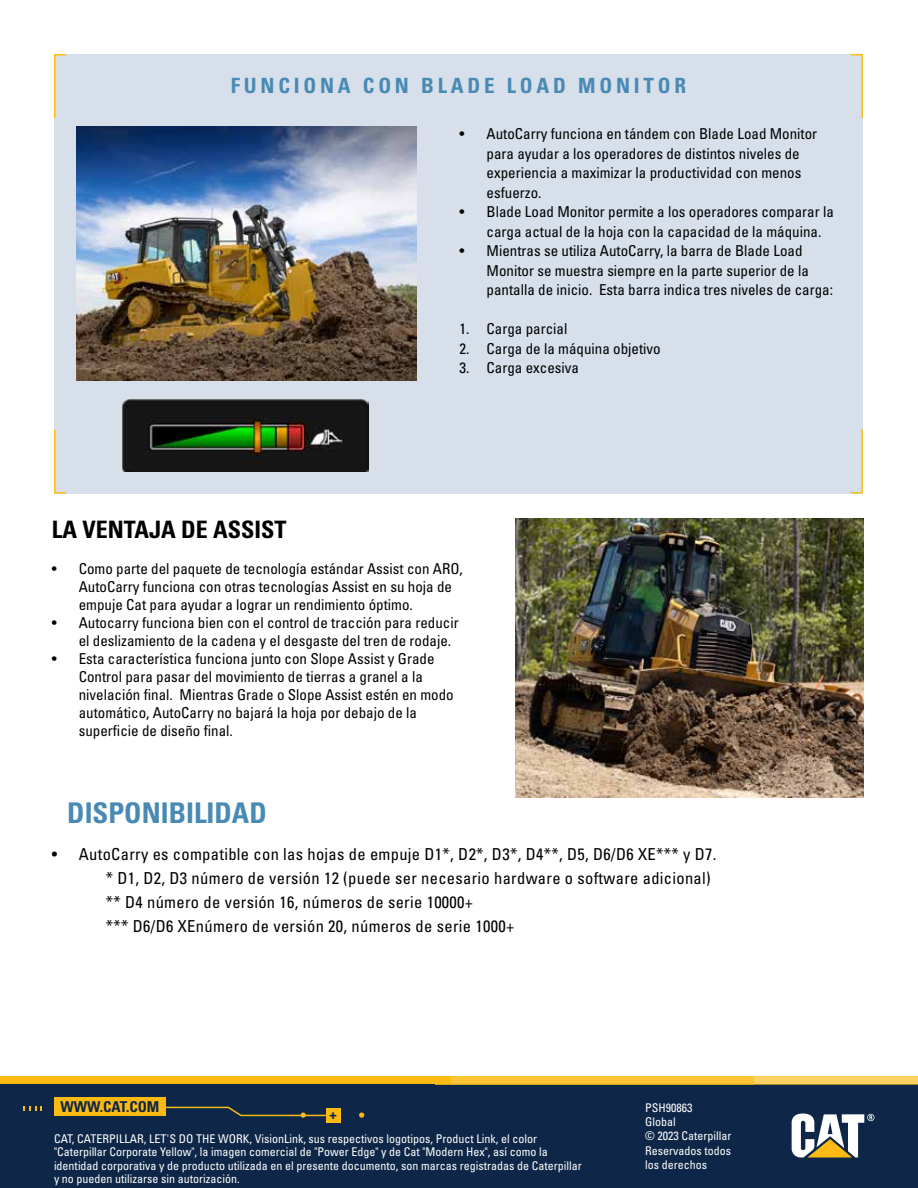
<style>
.page{position:relative;width:918px;height:1188px;background:#fff}
.page>*{position:absolute;margin:0;border:0;box-sizing:border-box;transform-origin:0 0}
.t1{font:700 condensed 28.5px "Univers LT Std";color:#498ab5}
.t2{font:700 condensed 24px "Univers LT Std";color:#000}
.t3{font:700 condensed 21px "Univers LT Std";letter-spacing:.18em;color:#498ab5}
.t4{font:condensed 16.5px "Univers LT Std";letter-spacing:.02em;color:#000}
.t5{font:condensed 15px/18px "Univers LT Std";color:#000}
.t6{font:700 condensed 15px "Univers LT Std";color:#0e2647}
.t7{font:700 12.6px "Univers LT Std";color:#0e2647}
.t8{font:condensed 12px/13.5px "Univers LT Std";color:#fff}
</style>
<div class="page">
<div style="left:0;top:1084px;width:918px;height:104px;background:#0e2647"></div>
<div style="left:326px;top:1108px;width:14px;height:14px;background:#fdba12"></div>
<svg style="left:359px;top:1113px;width:5px;height:5px"></svg>
<div style="left:54px;top:1098px;width:112px;height:18px;background:#fdba12"></div>
<svg style="left:24px;top:1106px;width:18px;height:4px"></svg>
<svg style="left:166px;top:1106px;width:160px;height:12px"></svg>
<div style="left:0;top:1076px;width:450px;height:8px;background:#fdba12"></div>
<div style="left:436px;top:1076px;width:318px;height:8px;background:#fdc436"></div>
<div style="left:754px;top:1076px;width:164px;height:8px;background:#fdd265"></div>
<svg style="left:792px;top:1114px;width:82px;height:43px"></svg>
<img style="left:515px;top:519px;width:349px;height:279px">
<div style="left:54px;top:54px;width:809px;height:440px;background:#d6dfea"></div>
<svg style="left:850px;top:54px;width:13px;height:65px"></svg>
<svg style="left:850px;top:429px;width:13px;height:65px"></svg>
<svg style="left:54px;top:429px;width:12px;height:65px"></svg>
<svg style="left:54px;top:54px;width:12px;height:65px"></svg>
<img style="left:123px;top:399px;width:245px;height:73px">
<img style="left:77px;top:126px;width:340px;height:254px">
<p class="t3" style="left:231px;top:72px;width:457px">FUNCIONA CON BLADE LOAD MONITOR</p>
<p class="t5" style="left:487px;top:124px;width:332px;line-height:19.5px;text-indent:-27px">• AutoCarry funciona en tándem con Blade Load Monitor para ayudar a los operadores de distintos niveles de experiencia a maximizar la productividad con menos esfuerzo.</p>
<p class="t5" style="left:487px;top:202px;width:349px;line-height:19.5px;text-indent:-27px">• Blade Load Monitor permite a los operadores comparar la carga actual de la hoja con la capacidad de la máquina.</p>
<p class="t5" style="left:487px;top:241px;width:348px;line-height:19.5px;text-indent:-27px">• Mientras se utiliza AutoCarry, la barra de Blade Load<br>Monitor se muestra siempre en la parte superior de la pantalla de inicio. Esta barra indica tres niveles de carga:</p>
<p class="t5" style="left:460px;top:320px;width:109px">1. Carga parcial</p>
<p class="t5" style="left:460px;top:339px;width:203px">2. Carga de la máquina objetivo</p>
<p class="t5" style="left:460px;top:359px;width:121px">3. Carga excesiva</p>
<p class="t2" style="left:52px;top:515px;width:236px">LA VENTAJA DE ASSIST</p>
<p class="t5" style="left:79px;top:559px;width:386px;text-indent:-27px">• Como parte del paquete de tecnología estándar Assist con ARO,<br>AutoCarry funciona con otras tecnologías Assist en su hoja de empuje Cat para ayudar a lograr un rendimiento óptimo.</p>
<p class="t5" style="left:79px;top:613px;width:381px;text-indent:-27px">• Autocarry funciona bien con el control de tracción para reducir el deslizamiento de la cadena y el desgaste del tren de rodaje.</p>
<p class="t5" style="left:79px;top:649px;width:376px;text-indent:-27px">• Esta característica funciona junto con Slope Assist y Grade Control para pasar del movimiento de tierras a granel a la nivelación final. Mientras Grade o Slope Assist estén en modo automático, AutoCarry no bajará la hoja por debajo de la superficie de diseño final.</p>
<p class="t1" style="left:67px;top:795px;width:201px">DISPONIBILIDAD</p>
<p class="t4" style="left:52px;top:843px;width:666px">• AutoCarry es compatible con las hojas de empuje D1*, D2*, D3*, D4**, D5, D6/D6 XE*** y D7.</p>
<p class="t4" style="left:106px;top:867px;width:607px">* D1, D2, D3 número de versión 12 (puede ser necesario hardware o software adicional)</p>
<p class="t4" style="left:106px;top:891px;width:369px">** D4 número de versión 16, números de serie 10000+</p>
<p class="t4" style="left:106px;top:915px;width:410px">*** D6/D6 XEnúmero de versión 20, números de serie 1000+</p>
<p class="t6" style="left:60px;top:1098px;width:101px">WWW.CAT.COM</p>
<p class="t7" style="left:330px;top:1107px;width:9px">+</p>
<p class="t8" style="left:54px;top:1132px;width:529px">CAT, CATERPILLAR, LET'S DO THE WORK, VisionLink, sus respectivos logotipos, Product Link, el color "Caterpillar Corporate Yellow", la imagen comercial de "Power Edge" y de Cat "Modern Hex", así como la identidad corporativa y de producto utilizada en el presente documento, son marcas registradas de Caterpillar y no pueden utilizarse sin autorización.</p>
<p class="t8" style="left:645px;top:1100px;width:49px">PSH90863</p>
<p class="t8" style="left:645px;top:1115px;width:32px">Global</p>
<p class="t8" style="left:645px;top:1129px;width:88px">© 2023 Caterpillar</p>
<p class="t8" style="left:645px;top:1143px;width:87px;line-height:14.4px">Reservados todos los derechos</p>
</div>
